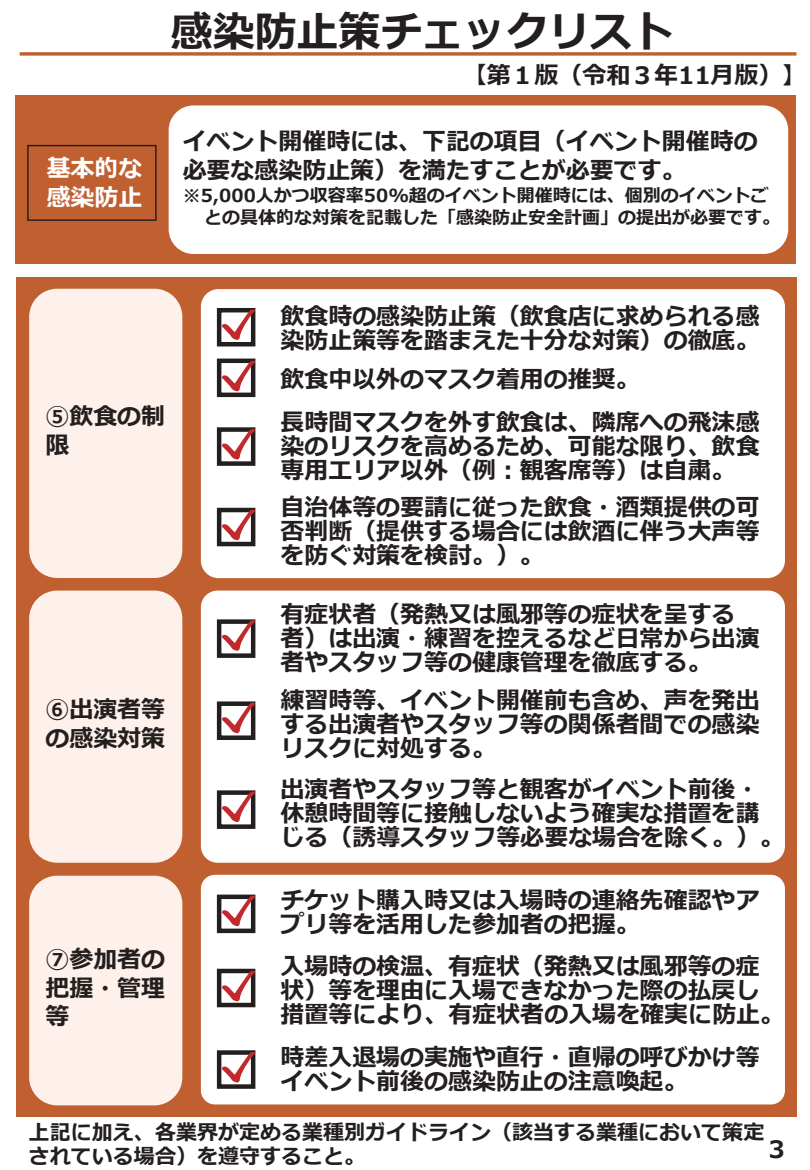
<style>
.page{position:relative;width:810px;height:1170px;background:#fff}
.page>*{position:absolute;margin:0;border:0;box-sizing:border-box;transform-origin:0 0}
.t1{font:700 42px "Meiryo";color:#241f1f}
.t2{font:700 24px/24px "Meiryo";color:#241f1f}
.t3{font:700 24px/28.8px "Meiryo";color:#fff}
.t4{font:700 21px/24px "Meiryo";color:#241f1f}
.t5{font:700 18px/21.6px "Meiryo";color:#241f1f}
</style>
<div class="page">
<div style="left:16px;top:277px;width:780px;height:840px;background:#c05f2f"></div>
<div style="left:15px;top:96px;width:780px;height:168px;background:#c05f2f"></div>
<div style="left:169px;top:105px;width:619px;height:149px;background:#fff;border-radius:25px"></div>
<div style="left:27px;top:145px;width:130px;height:76px;border:1px solid #241f1f"></div>
<svg style="left:20px;top:52px;width:776px;height:4px;background:#c8754c"></svg>
<div style="left:201px;top:875px;width:584px;height:229px;background:#fff;border-radius:14px"></div>
<div style="left:29px;top:876px;width:153px;height:229px;background:#fef0eb;border-radius:28px"></div>
<div style="left:217px;top:1050px;width:38px;height:39px;border:4px solid #241f1f"></div>
<div style="left:217px;top:895px;width:38px;height:38px;border:4px solid #241f1f"></div>
<div style="left:217px;top:969px;width:38px;height:38px;border:4px solid #241f1f"></div>
<div style="left:201px;top:289px;width:584px;height:289px;background:#fff;border-radius:18px"></div>
<div style="left:29px;top:289px;width:153px;height:289px;background:#fef0eb;border-radius:28px"></div>
<div style="left:217px;top:308px;width:38px;height:38px;border:4px solid #241f1f"></div>
<div style="left:217px;top:359px;width:38px;height:38px;border:4px solid #241f1f"></div>
<div style="left:217px;top:427px;width:38px;height:39px;border:4px solid #241f1f"></div>
<div style="left:217px;top:508px;width:38px;height:38px;border:4px solid #241f1f"></div>
<div style="left:201px;top:591px;width:584px;height:272px;background:#fff;border-radius:17px"></div>
<div style="left:29px;top:591px;width:153px;height:272px;background:#fef0eb;border-radius:28px"></div>
<div style="left:217px;top:619px;width:38px;height:39px;border:4px solid #241f1f"></div>
<div style="left:217px;top:701px;width:38px;height:39px;border:4px solid #241f1f"></div>
<div style="left:217px;top:790px;width:38px;height:39px;border:4px solid #241f1f"></div>
<svg style="left:222px;top:309px;width:33px;height:31px"></svg>
<svg style="left:222px;top:361px;width:33px;height:30px"></svg>
<svg style="left:222px;top:429px;width:33px;height:30px"></svg>
<svg style="left:222px;top:510px;width:33px;height:30px"></svg>
<svg style="left:222px;top:620px;width:33px;height:31px"></svg>
<svg style="left:222px;top:703px;width:33px;height:30px"></svg>
<svg style="left:222px;top:791px;width:33px;height:31px"></svg>
<svg style="left:222px;top:896px;width:33px;height:30px"></svg>
<svg style="left:222px;top:971px;width:33px;height:30px"></svg>
<svg style="left:222px;top:1052px;width:33px;height:30px"></svg>
<h1 class="t1" style="left:171px;top:2px;width:505px">感染防止策チェックリスト</h1>
<p class="t3" style="left:47px;top:155px;width:97px">基本的な感染防止</p>
<p class="t2" style="left:463px;top:65px;width:345px">【第１版（令和３年11月版）】</p>
<p class="t2" style="left:183px;top:128px;width:577px;line-height:28.8px">イベント開催時には、下記の項目（イベント開催時の必要な感染防止策）を満たすことが必要です。</p>
<p class="t5" style="left:204px;top:186px;width:577px;text-indent:-21px">※5,000人かつ収容率50%超のイベント開催時には、個別のイベントごとの具体的な対策を記載した「感染防止安全計画」の提出が必要です。</p>
<p class="t2" style="left:46px;top:403px;width:121px;line-height:28.8px">⑤飲食の制限</p>
<p class="t2" style="left:46px;top:696px;width:121px;line-height:28.8px">⑥出演者等の感染対策</p>
<p class="t2" style="left:46px;top:946px;width:121px;line-height:28.8px;text-align:justify">⑦参加者の把握・管理等</p>
<p class="t2" style="left:281px;top:305px;width:481px">飲食時の感染防止策（飲食店に求められる感染防止策等を踏まえた十分な対策）の徹底。</p>
<p class="t2" style="left:281px;top:368px;width:361px">飲食中以外のマスク着用の推奨。</p>
<p class="t2" style="left:281px;top:411px;width:481px;text-align:justify">長時間マスクを外す飲食は、隣席への飛沫感染のリスクを高めるため、可能な限り、飲食専用エリア以外（例︓観客席等）は自粛。</p>
<p class="t2" style="left:281px;top:496px;width:481px;text-align:justify">自治体等の要請に従った飲食・酒類提供の可否判断（提供する場合には飲酒に伴う大声等を防ぐ対策を検討。）。</p>
<p class="t2" style="left:281px;top:603px;width:481px">有症状者（発熱又は風邪等の症状を呈する者）は出演・練習を控えるなど日常から出演者やスタッフ等の健康管理を徹底する。</p>
<p class="t2" style="left:281px;top:689px;width:481px;text-align:justify">練習時等、イベント開催前も含め、声を発出する出演者やスタッフ等の関係者間での感染リスクに対処する。</p>
<p class="t2" style="left:281px;top:778px;width:505px">出演者やスタッフ等と観客がイベント前後・休憩時間等に接触しないよう確実な措置を講じる（誘導スタッフ等必要な場合を除く。）。</p>
<p class="t2" style="left:281px;top:890px;width:481px">チケット購入時又は入場時の連絡先確認やアプリ等を活用した参加者の把握。</p>
<p class="t2" style="left:281px;top:956px;width:505px">入場時の検温、有症状（発熱又は風邪等の症状）等を理由に入場できなかった際の払戻し措置等により、有症状者の入場を確実に防止。</p>
<p class="t2" style="left:281px;top:1047px;width:481px">時差入退場の実施や直行・直帰の呼びかけ等イベント前後の感染防止の注意喚起。</p>
<p class="t4" style="left:29px;top:1121px;width:737px">上記に加え、各業界が定める業種別ガイドライン（該当する業種において策定されている場合）を遵守すること。</p>
<p class="t2" style="left:765px;top:1138px;width:25px">３</p>
</div>
